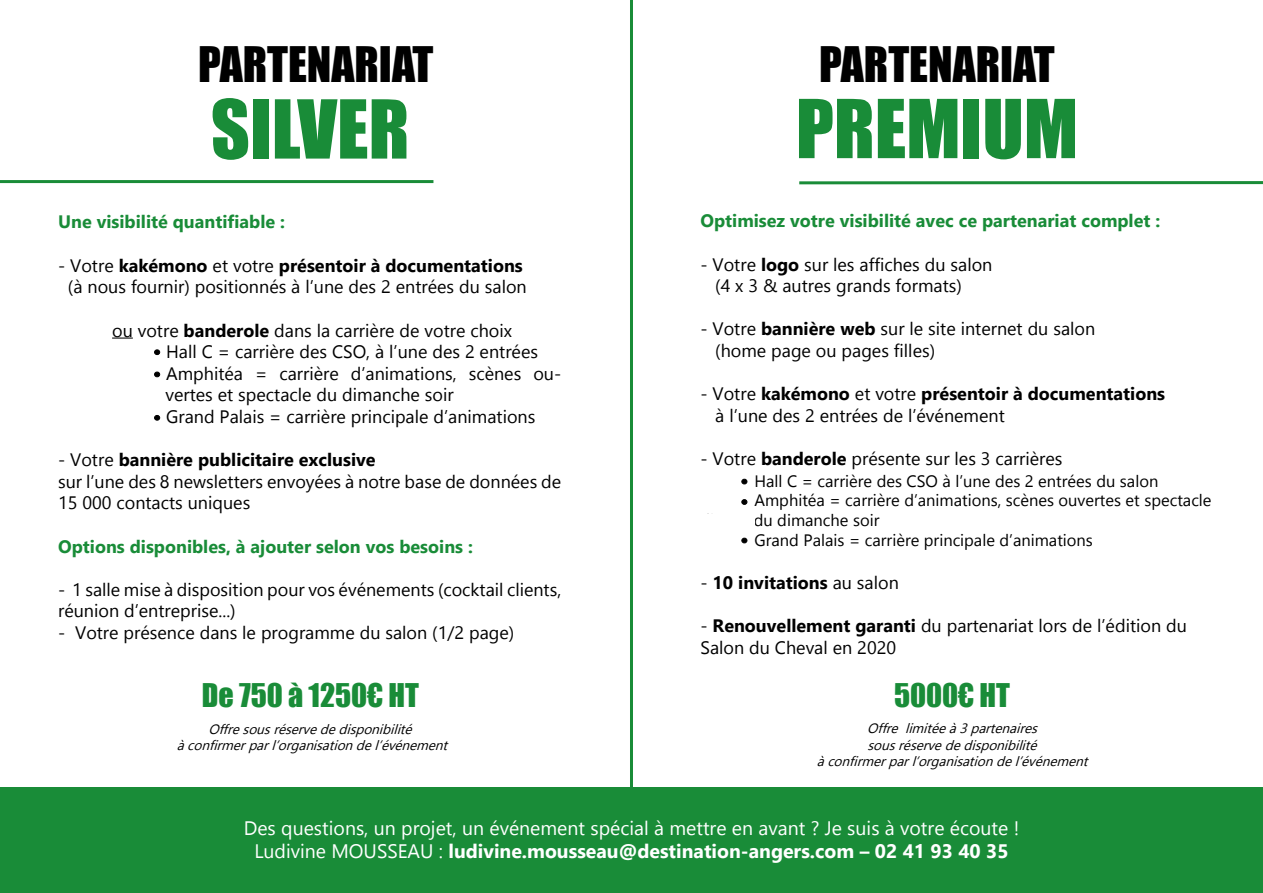
<style>
.page{position:relative;width:1263px;height:893px;background:#fff}
.page>*{position:absolute;margin:0;border:0;box-sizing:border-box;transform-origin:0 0}
.t1{font:75px "Impact";color:#198c38}
.t2{font:45px "Impact";color:#000}
.t3{font:30px "Impact";color:#198c38}
.t4{font:19.5px/23.4px "Gadugi";color:#fff;text-align:center}
.t5{font:18px/21.6px "Gadugi";color:#000}
.t6{font:700 18px "Gadugi";color:#198c38}
.t7{font:700 18px "Gadugi";color:#000}
.t8{font:16.5px "Gadugi";color:#000}
.t9{font:italic 13.5px/16.5px "Gadugi";color:#000;text-align:center}
.s1{font-weight:700}
.s2{font-weight:400}
</style>
<div class="page">
<hr style="left:630px;top:0;width:3px;height:788px;background:#198c38">
<svg style="left:112px;top:338px;width:21px;height:1px"></svg>
<div style="left:0;top:788px;width:1263px;height:105px;background:#198c38"></div>
<hr style="left:799px;top:181px;width:464px;height:3px;background:#198c38">
<svg style="left:154px;top:350px;width:6px;height:5px"></svg>
<svg style="left:154px;top:372px;width:6px;height:5px"></svg>
<svg style="left:154px;top:415px;width:6px;height:5px"></svg>
<svg style="left:742px;top:479px;width:5px;height:5px"></svg>
<svg style="left:742px;top:499px;width:5px;height:6px"></svg>
<svg style="left:742px;top:538px;width:5px;height:5px"></svg>
<hr style="left:0;top:180px;width:433px;height:3px;background:#198c38">
<h2 class="t2" style="left:198px;top:30px;width:237px">PARTENARIAT</h2>
<h2 class="t2" style="left:819px;top:30px;width:237px">PARTENARIAT</h2>
<h1 class="t1" style="left:211px;top:71px;width:200px">SILVER</h1>
<p class="t6" style="left:58px;top:211px;width:228px">Une visibilité quantifiable :</p>
<p class="t5" style="left:58px;top:254px;width:470px;text-align:center">- Votre <span class="s1">kakémono</span> et votre <span class="s1">présentoir à documentations </span>(à nous fournir) positionnés à l’une des 2 entrées du salon</p>
<p class="t5" style="left:165px;top:319px;width:397px;text-indent:-53px">ou votre <span class="s1">banderole</span> dans la carrière de votre choix<br>Hall C = carrière des CSO, à l’une des 2 entrées Amphitéa = carrière d’animations, scènes ou&shy;vertes et spectacle du dimanche soir<br>Grand Palais = carrière principale d’animations</p>
<p class="t5" style="left:58px;top:449px;width:505px">- Votre <span class="s1">bannière publicitaire exclusive<br></span>sur l’une des 8 newsletters envoyées à notre base de données de<br>15 000 contacts uniques</p>
<p class="t6" style="left:58px;top:535px;width:416px">Options disponibles, à ajouter selon vos besoins :</p>
<p class="t5" style="left:58px;top:578px;width:505px">- 1 salle mise à disposition pour vos événements (cocktail clients, réunion d’entreprise...)</p>
<p class="t5" style="left:58px;top:622px;width:458px">- Votre présence dans le programme du salon (1/2 page)</p>
<h1 class="t1" style="left:796px;top:71px;width:284px">PREMIUM</h1>
<p class="t6" style="left:700px;top:210px;width:461px">Optimisez votre visibilité avec ce partenariat complet :</p>
<p class="t5" style="left:715px;top:253px;width:279px;text-indent:-15px">- Votre <span class="s1">logo</span> sur les affiches du salon (4 x 3 &amp; autres grands formats)</p>
<p class="t5" style="left:715px;top:318px;width:382px;text-indent:-15px">- Votre <span class="s1">bannière web</span> sur le site internet du salon (home page ou pages filles)</p>
<p class="t5" style="left:715px;top:383px;width:451px;text-indent:-15px">- Votre <span class="s1">kakémono</span> et votre <span class="s1">présentoir à documentations </span>à l’une des 2 entrées de l’événement</p>
<p class="t5" style="left:700px;top:448px;width:364px">- Votre <span class="s1">banderole</span> présente sur les 3 carrières</p>
<p class="t8" style="left:754px;top:471px;width:405px">Hall C = carrière des CSO à l’une des 2 entrées du salon</p>
<p class="t8" style="left:754px;top:491px;width:459px">Amphitéa = carrière d’animations, scènes ouvertes et spectacle</p>
<p class="t8" style="left:700px;top:510px;width:181px">dimancdu dimanche soir</p>
<p class="t8" style="left:754px;top:530px;width:340px">Grand Palais = carrière principale d’animations</p>
<p class="t7" style="left:700px;top:572px;width:200px"><span class="s2">-</span> 10 invitations <span class="s2">au salon</span></p>
<p class="t5" style="left:700px;top:615px;width:488px">- <span class="s1">Renouvellement garanti</span> du partenariat lors de l’édition du<br>Salon du Cheval en 2020</p>
<h3 class="t3" style="left:202px;top:672px;width:219px">De 750 à 1250€ HT</h3>
<h3 class="t3" style="left:894px;top:672px;width:118px">5000€ HT</h3>
<p class="t9" style="left:177px;top:721px;width:277px">Offresousréservededisponibilité àconfirmerparl’organisationdel’événement</p>
<p class="t9" style="left:817px;top:720px;width:277px">Offre limitéeà3partenaires sousréservededisponibilité àconfirmerparl’organisationdel’événement</p>
<p class="t4" style="left:244px;top:816px;width:777px">Des questions, un projet, un événement spécial à mettre en avant ? Je suis à votre écoute !<br>Ludivine MOUSSEAU : <span class="s1">ludivine.mousseau@destination-angers.com – 02 41 93 40 35</span></p>
</div>
